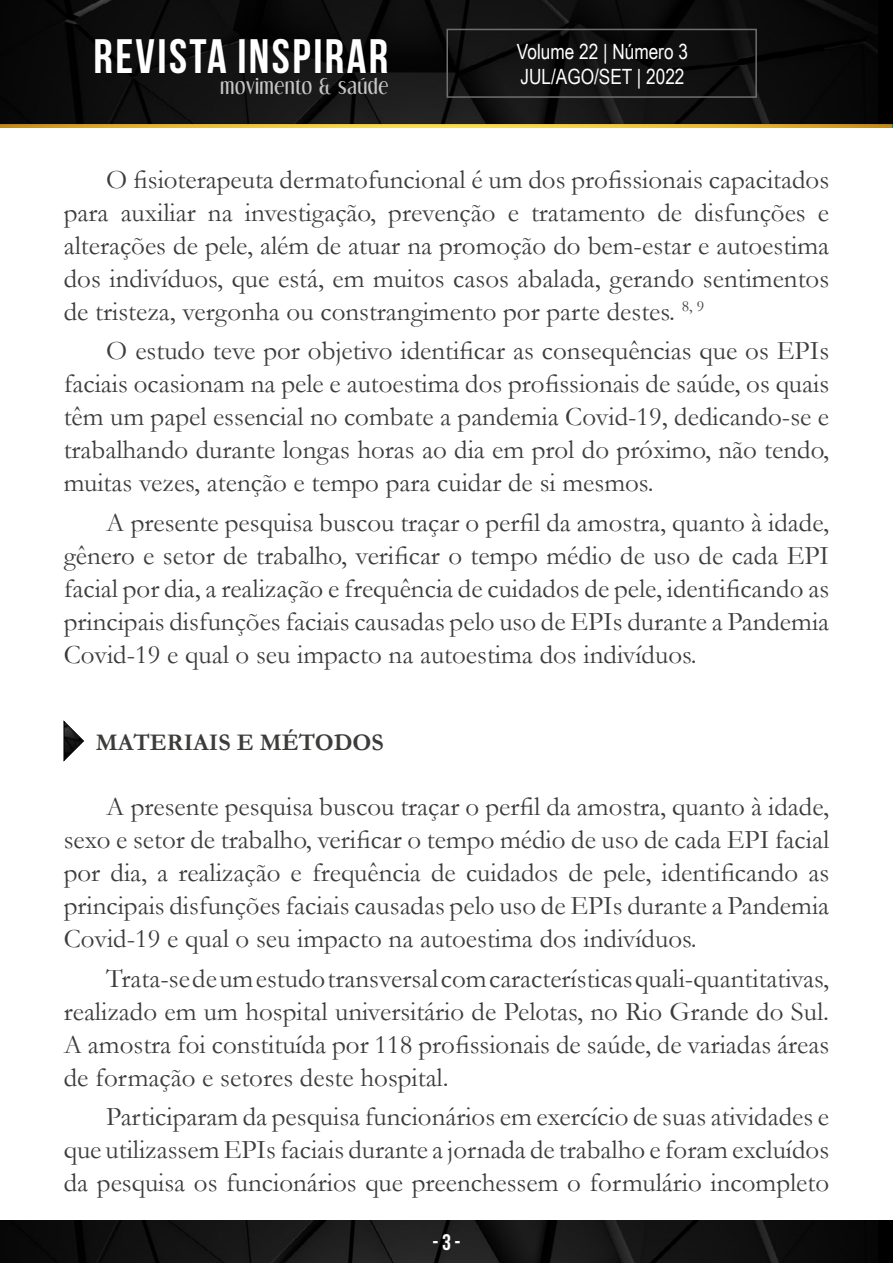
<style>
.page{position:relative;width:893px;height:1263px;background:#fff}
.page>*{position:absolute;margin:0;border:0;box-sizing:border-box;transform-origin:0 0}
.t1{font:700 48.3px "Bebas Neue";letter-spacing:.05em;color:#fff}
.t2{font:27px/33px "Garamond";color:#3c3c3b;text-align:justify}
.t3{font:700 24px "Garamond";color:#3c3c3b}
.t4{font:700 22.5px "Bebas Neue";color:#fff}
.t5{font:21px/25.2px "Arial Narrow";color:#fff}
.t6{font:18.9px "Dream Orphans";letter-spacing:.05em;color:#c6c6c6}
</style>
<div class="page">
<img style="left:0;top:124px;width:891px;height:4px">
<img style="left:0;top:0;width:878px;height:124px">
<div style="left:446px;top:29px;width:311px;height:69px;border:2px solid #706f6f"></div>
<img style="left:0;top:1220px;width:878px;height:43px">
<svg style="left:64px;top:721px;width:20px;height:40px"></svg>
<h1 class="t1" style="left:94px;top:29px;width:296px">REVISTA INSPIRAR</h1>
<p class="t6" style="left:220px;top:75px;width:169px">movimento &amp; saúde</p>
<p class="t5" style="left:517px;top:38px;width:173px">Volume 22 | Número 3<br>JUL/AGO/SET | 2022</p>
<p class="t2" style="left:64px;top:162px;width:767px;text-indent:43px">O fisioterapeuta dermatofuncional é um dos profissionais capacitados para auxiliar na investigação, prevenção e tratamento de disfunções e alterações de pele, além de atuar na promoção do bem-estar e autoestima dos indivíduos, que está, em muitos casos abalada, gerando sentimentos de tristeza, vergonha ou constrangimento por parte destes. <sup>8,</sup> <sup>9</sup></p>
<p class="t2" style="left:64px;top:333px;width:767px;text-indent:43px">O estudo teve por objetivo identificar as consequências que os EPIs faciais ocasionam na pele e autoestima dos profissionais de saúde, os quais têm um papel essencial no combate a pandemia Covid-19, dedicando-se e trabalhando durante longas horas ao dia em prol do próximo, não tendo, muitas vezes, atenção e tempo para cuidar de si mesmos.</p>
<p class="t2" style="left:64px;top:505px;width:767px;text-indent:43px">A presente pesquisa buscou traçar o perfil da amostra, quanto à idade, gênero e setor de trabalho, verificar o tempo médio de uso de cada EPI facial por dia, a realização e frequência de cuidados de pele, identificando as principais disfunções faciais causadas pelo uso de EPIs durante a Pandemia Covid-19 e qual o seu impacto na autoestima dos indivíduos.</p>
<p class="t3" style="left:96px;top:726px;width:290px">MATERIAIS E MÉTODOS</p>
<p class="t2" style="left:64px;top:789px;width:767px;text-indent:43px">A presente pesquisa buscou traçar o perfil da amostra, quanto à idade, sexo e setor de trabalho, verificar o tempo médio de uso de cada EPI facial por dia, a realização e frequência de cuidados de pele, identificando as principais disfunções faciais causadas pelo uso de EPIs durante a Pandemia Covid-19 e qual o seu impacto na autoestima dos indivíduos.</p>
<p class="t2" style="left:64px;top:961px;width:767px;text-indent:43px">Trata-se de um estudo transversal com características quali-quantitativas, realizado em um hospital universitário de Pelotas, no Rio Grande do Sul.<br>A amostra foi constituída por 118 profissionais de saúde, de variadas áreas de formação e setores deste hospital.</p>
<p class="t2" style="left:64px;top:1099px;width:767px;text-indent:43px">Participaram da pesquisa funcionários em exercício de suas atividades e que utilizassem EPIs faciais durante a jornada de trabalho e foram excluídos da pesquisa os funcionários que preenchessem o formulário incompleto</p>
<p class="t4" style="left:432px;top:1230px;width:30px">- 3 -</p>
</div>
